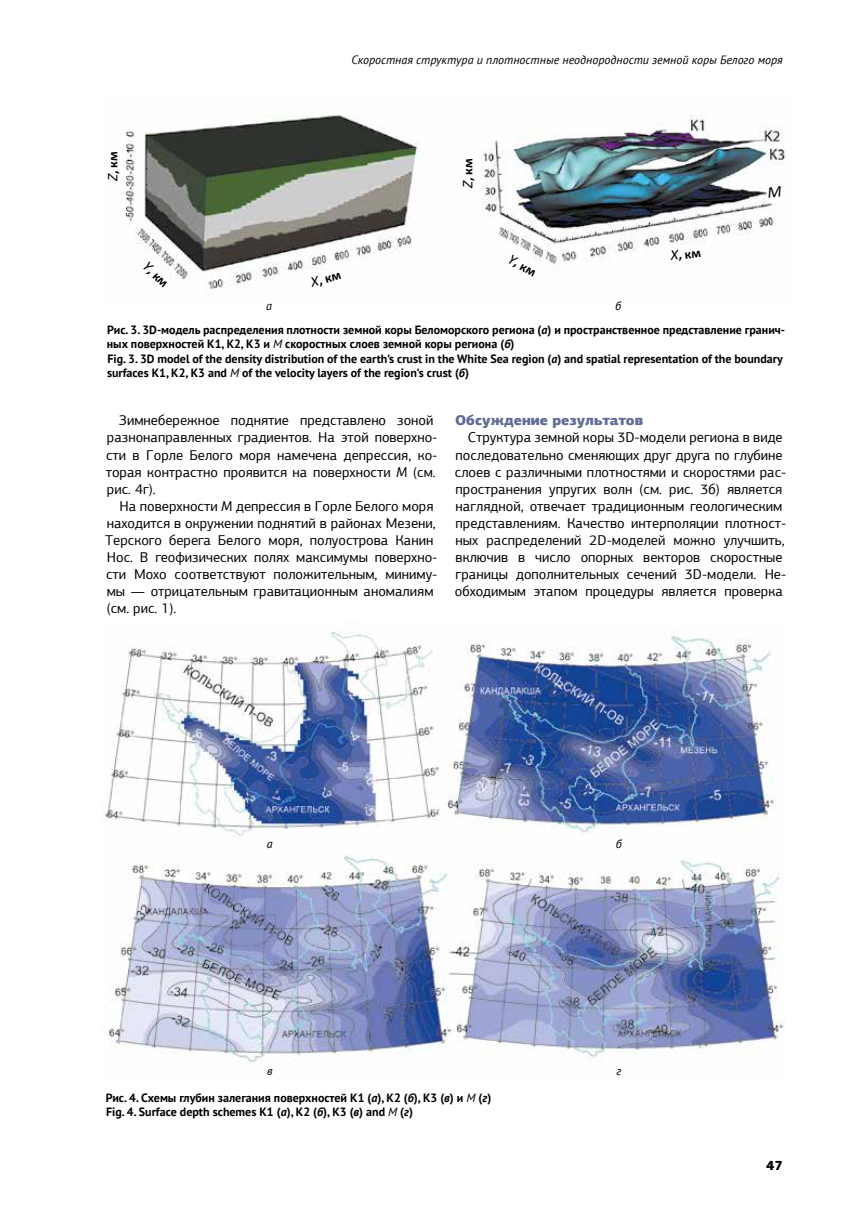
<style>
.page{position:relative;width:868px;height:1208px;background:#fff}
.page>*{position:absolute;margin:0;border:0;box-sizing:border-box;transform-origin:0 0}
.t1{font:14.25px/17.1px "PF Agora Sans Pro";color:#000}
.t2{font:900 14.25px "PF Agora Sans Pro";color:#616c95}
.t3{font:700 13.5px "Calibri";color:#000}
.t4{font:900 13.5px "PF Agora Sans Pro";color:#000}
.t5{font:700 12px/14.4px "PT Sans";color:#000}
.t6{font:italic 12px "PT Sans";color:#000}
.s1{font-weight:400;font-style:italic;font-size:15px}
.s2{font-style:italic}
.s3{font-weight:400;font-style:italic}
</style>
<div class="page">
<img style="left:124px;top:115px;width:662px;height:177px">
<img style="left:102px;top:631px;width:683px;height:432px">
<svg style="left:766px;top:184px;width:17px;height:19px"></svg>
<p class="t6" style="left:351px;top:52px;width:433px">Скоростная структура и плотностные неоднородности земной коры Белого моря</p>
<p class="t3" style="left:104px;top:181px;width:31px;rotate:-90deg"><span class="s1">Z</span>, км</p>
<p class="t3" style="left:458px;top:188px;width:31px;rotate:-90deg"><span class="s1">Z</span>, км</p>
<p class="t3" style="left:152px;top:257px;width:32px;rotate:45deg"><span class="s1">Y</span>, км</p>
<p class="t3" style="left:514px;top:250px;width:32px;rotate:30deg"><span class="s1">Y</span>, км</p>
<p class="t3" style="left:308px;top:273px;width:32px;rotate:-15deg"><span class="s1">X</span>, км</p>
<p class="t6" style="left:266px;top:298px;width:7px">а</p>
<p class="t6" style="left:615px;top:298px;width:7px">б</p>
<p class="t3" style="left:669px;top:246px;width:32px;rotate:-7deg"><span class="s1">X</span>, км</p>
<p class="t5" style="left:107px;top:322px;width:679px">Рис. 3. 3D-модель распределения плотности земной коры Беломорского региона (<span class="s2">а</span>) и пространственное представление гранич&shy;ных поверхностей К1, К2, К3 и <span class="s3">М</span> скоростных слоев земной коры региона (<span class="s2">б</span>)<br>Fig. 3. 3D model of the density distribution of the earth’s crust in the White Sea region (<span class="s2">a</span>) and spatial representation of the boundary surfaces K1, K2, K3 and <span class="s3">M</span> of the velocity layers of the region’s crust (<span class="s2">б</span>)</p>
<p class="t1" style="left:106px;top:412px;width:333px;text-indent:13px">Зимнебережное поднятие представлено зоной разнонаправленных градиентов. На этой поверхно&shy;сти в Горле Белого моря намечена депрессия, ко&shy;торая контрастно проявится на поверхности <span class="s2">М</span> (см. рис. 4г).</p>
<p class="t1" style="left:105px;top:497px;width:334px;text-indent:14px">На поверхности <span class="s2">М</span> депрессия в Горле Белого моря находится в окружении поднятий в районах Мезени, Терского берега Белого моря, полуострова Канин Нос. В геофизических полях максимумы поверхно&shy;сти Мохо соответствуют положительным, миниму&shy;мы — отрицательным гравитационным аномалиям (см. рис. 1).</p>
<p class="t2" style="left:455px;top:411px;width:190px">Обсуждение результатов</p>
<p class="t1" style="left:455px;top:429px;width:333px;text-indent:13px">Структура земной коры 3D-модели региона в виде последовательно сменяющих друг друга по глубине слоев с различными плотностями и скоростями рас&shy;пространения упругих волн (см. рис. 3б) является наглядной, отвечает традиционным геологическим представлениям. Качество интерполяции плотност&shy;ных распределений 2D-моделей можно улучшить, включив в число опорных векторов скоростные границы дополнительных сечений 3D-модели. Не&shy;обходимым этапом процедуры является проверка</p>
<p class="t6" style="left:267px;top:836px;width:7px">а</p>
<p class="t6" style="left:616px;top:836px;width:7px">б</p>
<p class="t6" style="left:267px;top:1062px;width:7px">в</p>
<p class="t6" style="left:616px;top:1062px;width:6px">г</p>
<p class="t5" style="left:106px;top:1090px;width:387px">Рис. 4. Схемы глубин залегания поверхностей К1 (<span class="s2">а</span>), К2 (<span class="s2">б</span>), К3 (<span class="s2">в</span>) и <span class="s3">М</span> (<span class="s2">г</span>)<br>Fig. 4. Surface depth schemes K1 (<span class="s2">a</span>), К2 (<span class="s2">б</span>), К3 (<span class="s2">в</span>) and <span class="s3">М</span> (<span class="s2">г</span>)</p>
<p class="t4" style="left:766px;top:1156px;width:18px">47</p>
</div>
